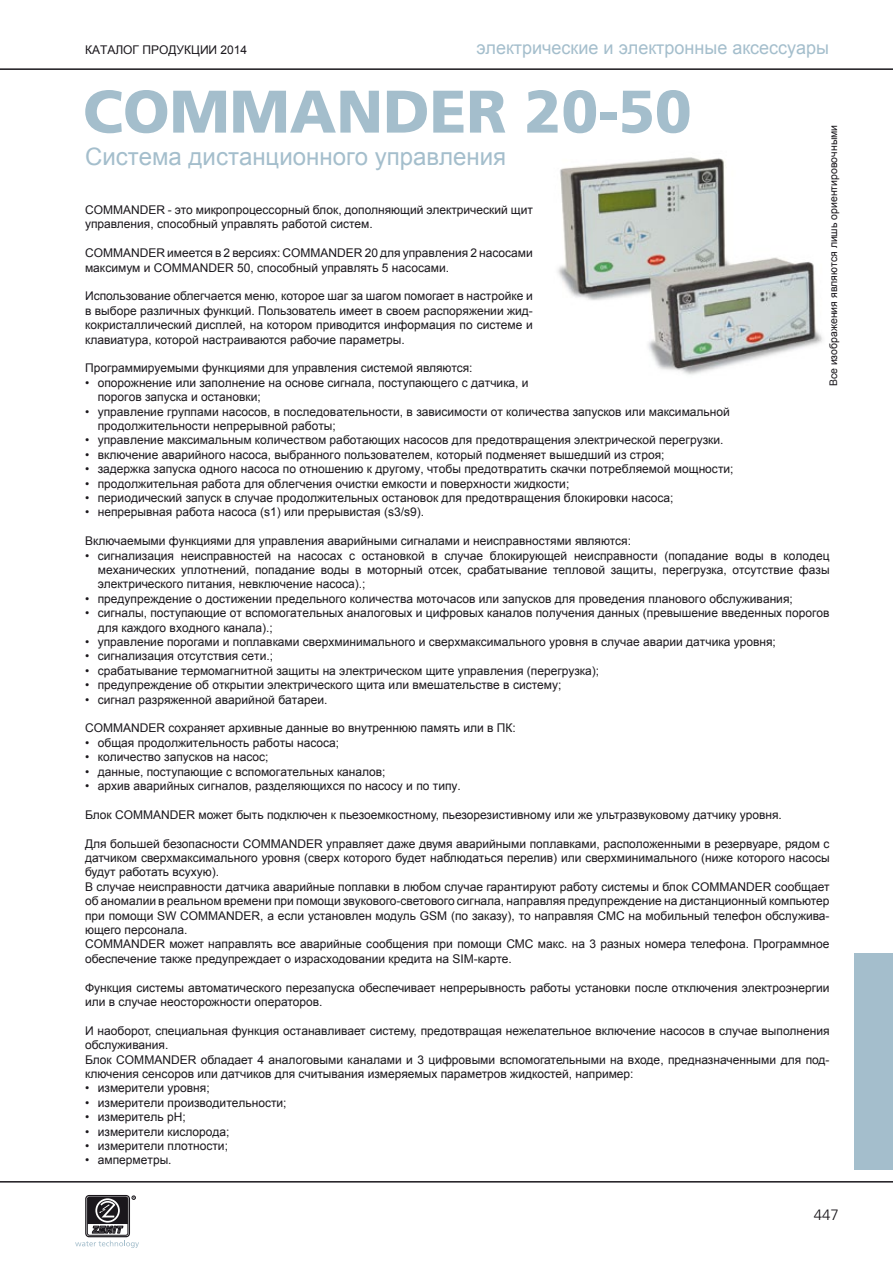
<style>
.page{position:relative;width:893px;height:1263px;background:#fff}
.page>*{position:absolute;margin:0;border:0;box-sizing:border-box;transform-origin:0 0}
.t1{font:900 60px "Frutiger";color:#a4becc}
.t2{font:24px "Arial";color:#a4becc}
.t3{font:18px "Arial";color:#a4becc}
.t4{font:300 15px "Frutiger";color:#1a171c}
.T-RUS{font:12px/14.4px "Arial";color:#1a171c}
.Testo_PALLO_RU{font:12px/14.4px "Arial";color:#1a171c}
.t5{font:12px "Arial";color:#1a171c}
.t6{font:10.5px "Arial";color:#1a171c}
</style>
<div class="page">
<div style="left:855px;top:952px;width:38px;height:217px;background:#a4becc"></div>
<hr style="left:0;top:68px;width:893px;height:2px;background:#1a171c">
<hr style="left:0;top:1181px;width:893px;height:1px;background:#1a171c">
<div style="left:85px;top:1195px;width:45px;height:42px;border:1px solid #1a171c;border-radius:3px"></div>
<div style="left:87px;top:1197px;width:41px;height:38px;border:1px solid #1a171c;border-radius:2px"></div>
<svg style="left:87px;top:1196px;width:49px;height:37px"></svg>
<svg style="left:75px;top:1240px;width:64px;height:8px"></svg>
<img style="left:557px;top:157px;width:266px;height:218px">
<p class="t5" style="left:85px;top:42px;width:164px">КАТАЛОГ ПРОДУКЦИИ 2014</p>
<h3 class="t3" style="left:476px;top:36px;width:354px">электрические и электронные аксессуары</h3>
<p class="t1" style="left:83px;top:75px;width:610px">COMMANDER 20-50</p>
<p class="t6" style="left:827px;top:386px;width:263px;rotate:-90deg">Все изображения являются лишь ориентировочными</p>
<p class="t2" style="left:85px;top:141px;width:423px">Система дистанционного управления</p>
<p class="T-RUS" style="left:85px;top:203px;width:449px">COMMANDER - это микропроцессорный блок, дополняющий электрический щит управления, способный управлять работой систем.</p>
<p class="T-RUS" style="left:85px;top:246px;width:449px">COMMANDER имеется в 2 версиях: COMMANDER 20 для управления 2 насосами максимум и COMMANDER 50, способный управлять 5 насосами.</p>
<p class="T-RUS" style="left:85px;top:289px;width:449px;text-align:justify">Использование облегчается меню, которое шаг за шагом помогает в настройке и в выборе различных функций. Пользователь имеет в своем распоряжении жид&shy;кокристаллический дисплей, на котором приводится информация по системе и клавиатура, которой настраиваются рабочие параметры.</p>
<p class="T-RUS" style="left:85px;top:361px;width:389px">Программируемыми функциями для управления системой являются:</p>
<p class="Testo_PALLO_RU" style="left:98px;top:375px;width:432px;text-indent:-13px">• опорожнение или заполнение на основе сигнала, поступающего с датчика, и порогов запуска и остановки;</p>
<p class="Testo_PALLO_RU" style="left:98px;top:404px;width:633px;text-indent:-13px">• управление группами насосов, в последовательности, в зависимости от количества запусков или максимальной продолжительности непрерывной работы;</p>
<p class="Testo_PALLO_RU" style="left:85px;top:433px;width:640px">• управление максимальным количеством работающих насосов для предотвращения электрической перегрузки.</p>
<p class="Testo_PALLO_RU" style="left:85px;top:447px;width:581px">• включение аварийного насоса, выбранного пользователем, который подменяет вышедший из строя;</p>
<p class="Testo_PALLO_RU" style="left:85px;top:462px;width:650px">• задержка запуска одного насоса по отношению к другому, чтобы предотвратить скачки потребляемой мощности;</p>
<p class="Testo_PALLO_RU" style="left:85px;top:476px;width:486px">• продолжительная работа для облегчения очистки емкости и поверхности жидкости;</p>
<p class="Testo_PALLO_RU" style="left:85px;top:491px;width:590px">• периодический запуск в случае продолжительных остановок для предотвращения блокировки насоса;</p>
<p class="Testo_PALLO_RU" style="left:85px;top:505px;width:341px">• непрерывная работа насоса (s1) или прерывистая (s3/s9).</p>
<p class="T-RUS" style="left:85px;top:534px;width:547px">Включаемыми функциями для управления аварийными сигналами и неисправностями являются:</p>
<p class="Testo_PALLO_RU" style="left:98px;top:548px;width:733px;text-align:justify;text-indent:-13px">• сигнализация неисправностей на насосах с остановкой в случае блокирующей неисправности (попадание воды в колодец механических уплотнений, попадание воды в моторный отсек, срабатывание тепловой защиты, перегрузка, отсутствие фазы электрического питания, невключение насоса).;</p>
<p class="Testo_PALLO_RU" style="left:85px;top:591px;width:709px">• предупреждение о достижении предельного количества моточасов или запусков для проведения планового обслуживания;</p>
<p class="Testo_PALLO_RU" style="left:98px;top:606px;width:733px;text-indent:-13px">• сигналы, поступающие от вспомогательных аналоговых и цифровых каналов получения данных (превышение введенных порогов для каждого входного канала).;</p>
<p class="Testo_PALLO_RU" style="left:85px;top:635px;width:692px">• управление порогами и поплавками сверхминимального и сверхмаксимального уровня в случае аварии датчика уровня;</p>
<p class="Testo_PALLO_RU" style="left:85px;top:649px;width:190px">• сигнализация отсутствия сети.;</p>
<p class="Testo_PALLO_RU" style="left:85px;top:663px;width:516px">• срабатывание термомагнитной защиты на электрическом щите управления (перегрузка);</p>
<p class="Testo_PALLO_RU" style="left:85px;top:678px;width:478px">• предупреждение об открытии электрического щита или вмешательстве в систему;</p>
<p class="Testo_PALLO_RU" style="left:85px;top:692px;width:244px">• сигнал разряженной аварийной батареи.</p>
<p class="T-RUS" style="left:85px;top:721px;width:432px">COMMANDER сохраняет архивные данные во внутреннюю память или в ПК:</p>
<p class="Testo_PALLO_RU" style="left:85px;top:735px;width:256px">• общая продолжительность работы насоса;</p>
<p class="Testo_PALLO_RU" style="left:85px;top:750px;width:185px">• количество запусков на насос;</p>
<p class="Testo_PALLO_RU" style="left:85px;top:764px;width:302px">• данные, поступающие с вспомогательных каналов;</p>
<p class="Testo_PALLO_RU" style="left:85px;top:779px;width:377px">• архив аварийных сигналов, разделяющихся по насосу и по типу.</p>
<p class="T-RUS" style="left:85px;top:807px;width:698px">Блок COMMANDER может быть подключен к пьезоемкостному, пьезорезистивному или же ультразвуковому датчику уровня.</p>
<p class="T-RUS" style="left:85px;top:836px;width:746px;text-align:justify">Для большей безопасности COMMANDER управляет даже двумя аварийными поплавками, расположенными в резервуаре, рядом с датчиком сверхмаксимального уровня (сверх которого будет наблюдаться перелив) или сверхминимального (ниже которого насосы будут работать всухую).</p>
<p class="T-RUS" style="left:85px;top:879px;width:746px;text-align:justify">В случае неисправности датчика аварийные поплавки в любом случае гарантируют работу системы и блок COMMANDER сообщает об аномалии в реальном времени при помощи звукового-светового сигнала, направляя предупреждение на дистанционный компьютер при помощи SW COMMANDER, а если установлен модуль GSM (по заказу), то направляя СМС на мобильный телефон обслужива&shy;ющего персонала.</p>
<p class="T-RUS" style="left:85px;top:937px;width:746px">COMMANDER может направлять все аварийные сообщения при помощи СМС макс. на 3 разных номера телефона. Программное обеспечение также предупреждает о израсходовании кредита на SIM-карте.</p>
<p class="T-RUS" style="left:85px;top:980px;width:746px">Функция системы автоматического перезапуска обеспечивает непрерывность работы установки после отключения электроэнергии или в случае неосторожности операторов.</p>
<p class="T-RUS" style="left:85px;top:1023px;width:746px">И наоборот, специальная функция останавливает систему, предотвращая нежелательное включение насосов в случае выполнения обслуживания.</p>
<p class="T-RUS" style="left:85px;top:1052px;width:746px">Блок COMMANDER обладает 4 аналоговыми каналами и 3 цифровыми вспомогательными на входе, предназначенными для под&shy;ключения сенсоров или датчиков для считывания измеряемых параметров жидкостей, например:</p>
<p class="Testo_PALLO_RU" style="left:85px;top:1081px;width:126px">• измерители уровня;</p>
<p class="Testo_PALLO_RU" style="left:85px;top:1095px;width:203px">• измерители производительности;</p>
<p class="Testo_PALLO_RU" style="left:85px;top:1110px;width:102px">• измеритель рН;</p>
<p class="Testo_PALLO_RU" style="left:85px;top:1124px;width:146px">• измерители кислорода;</p>
<p class="Testo_PALLO_RU" style="left:85px;top:1139px;width:144px">• измерители плотности;</p>
<p class="Testo_PALLO_RU" style="left:85px;top:1153px;width:88px">• амперметры.</p>
<p class="t4" style="left:814px;top:1206px;width:27px">447</p>
</div>
